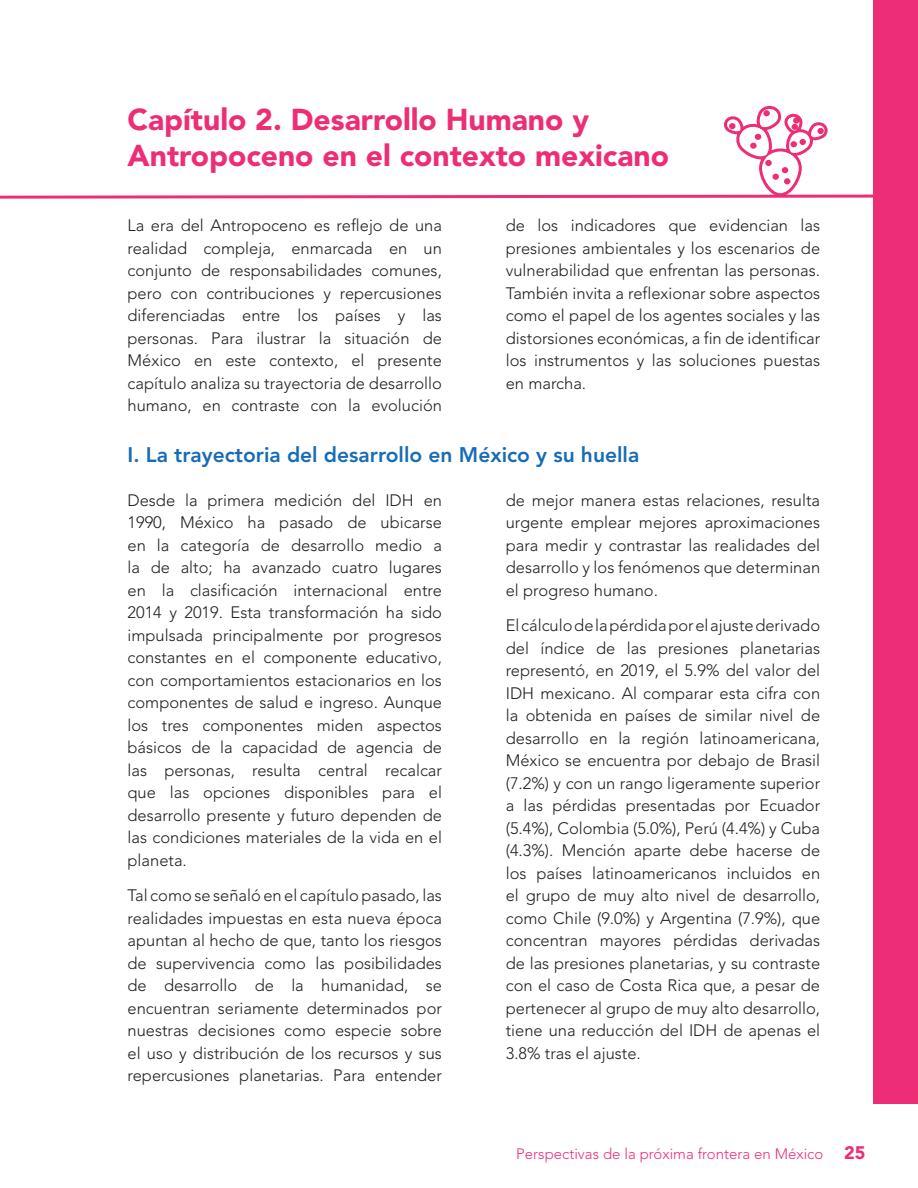
<style>
.page{position:relative;width:918px;height:1188px;background:#fff}
.page>*{position:absolute;margin:0;border:0;box-sizing:border-box;transform-origin:0 0}
.Capítulo{font:900 30px/36px "Avenir";color:#ee2d77}
.Subcapítulo{font:800 21px "Avenir";color:#176cb6}
.Texto{font:300 16.5px/22.5px "Avenir";color:#231f20;text-align:justify}
.t1{font:300 15px "Avenir";color:#ee2d77}
.s1{font-weight:900;font-size:18px}
</style>
<div class="page">
<div style="left:873px;top:0;width:45px;height:1104px;background:#ee2d77"></div>
<svg style="left:0;top:105px;width:873px;height:94px"></svg>
<p class="Capítulo" style="left:128px;top:103px;width:543px">Capítulo 2. Desarrollo Humano y<br>Antropoceno en el contexto mexicano</p>
<p class="Texto" style="left:128px;top:215px;width:316px">La era del Antropoceno es reflejo de una realidad compleja, enmarcada en un conjunto de responsabilidades comunes, pero con contribuciones y repercusiones diferenciadas entre los países y las personas. Para ilustrar la situación de México en este contexto, el presente capítulo analiza su trayectoria de desarrollo humano, en contraste con la evolución</p>
<p class="Texto" style="left:506px;top:215px;width:316px">de los indicadores que evidencian las presiones ambientales y los escenarios de vulnerabilidad que enfrentan las personas.<br>También invita a reflexionar sobre aspectos como el papel de los agentes sociales y las distorsiones económicas, a fin de identificar los instrumentos y las soluciones puestas en marcha.</p>
<p class="Subcapítulo" style="left:128px;top:439px;width:513px">I. La trayectoria del desarrollo en México y su huella</p>
<p class="Texto" style="left:128px;top:489px;width:316px">Desde la primera medición del IDH en 1990, México ha pasado de ubicarse en la categoría de desarrollo medio a la de alto; ha avanzado cuatro lugares en la clasificación internacional entre 2014 y 2019. Esta transformación ha sido impulsada principalmente por progresos constantes en el componente educativo, con comportamientos estacionarios en los componentes de salud e ingreso. Aunque los tres componentes miden aspectos básicos de la capacidad de agencia de las personas, resulta central recalcar que las opciones disponibles para el desarrollo presente y futuro dependen de las condiciones materiales de la vida en el planeta.</p>
<p class="Texto" style="left:128px;top:885px;width:316px">Tal como se señaló en el capítulo pasado, las realidades impuestas en esta nueva época apuntan al hecho de que, tanto los riesgos de supervivencia como las posibilidades de desarrollo de la humanidad, se encuentran seriamente determinados por nuestras decisiones como especie sobre el uso y distribución de los recursos y sus repercusiones planetarias. Para entender</p>
<p class="Texto" style="left:506px;top:489px;width:316px">de mejor manera estas relaciones, resulta urgente emplear mejores aproximaciones para medir y contrastar las realidades del desarrollo y los fenómenos que determinan el progreso humano.</p>
<p class="Texto" style="left:506px;top:615px;width:316px">El cálculo de la pérdida por el ajuste derivado del índice de las presiones planetarias representó, en 2019, el 5.9% del valor del IDH mexicano. Al comparar esta cifra con la obtenida en países de similar nivel de desarrollo en la región latinoamericana, México se encuentra por debajo de Brasil (7.2%) y con un rango ligeramente superior a las pérdidas presentadas por Ecuador (5.4%), Colombia (5.0%), Perú (4.4%) y Cuba (4.3%). Mención aparte debe hacerse de los países latinoamericanos incluidos en el grupo de muy alto nivel de desarrollo, como Chile (9.0%) y Argentina (7.9%), que concentran mayores pérdidas derivadas de las presiones planetarias, y su contraste con el caso de Costa Rica que, a pesar de pertenecer al grupo de muy alto desarrollo, tiene una reducción del IDH de apenas el 3.8% tras el ajuste.</p>
<p class="t1" style="left:516px;top:1143px;width:351px">Perspectivas de la próxima frontera en México <span class="s1">25</span></p>
</div>
